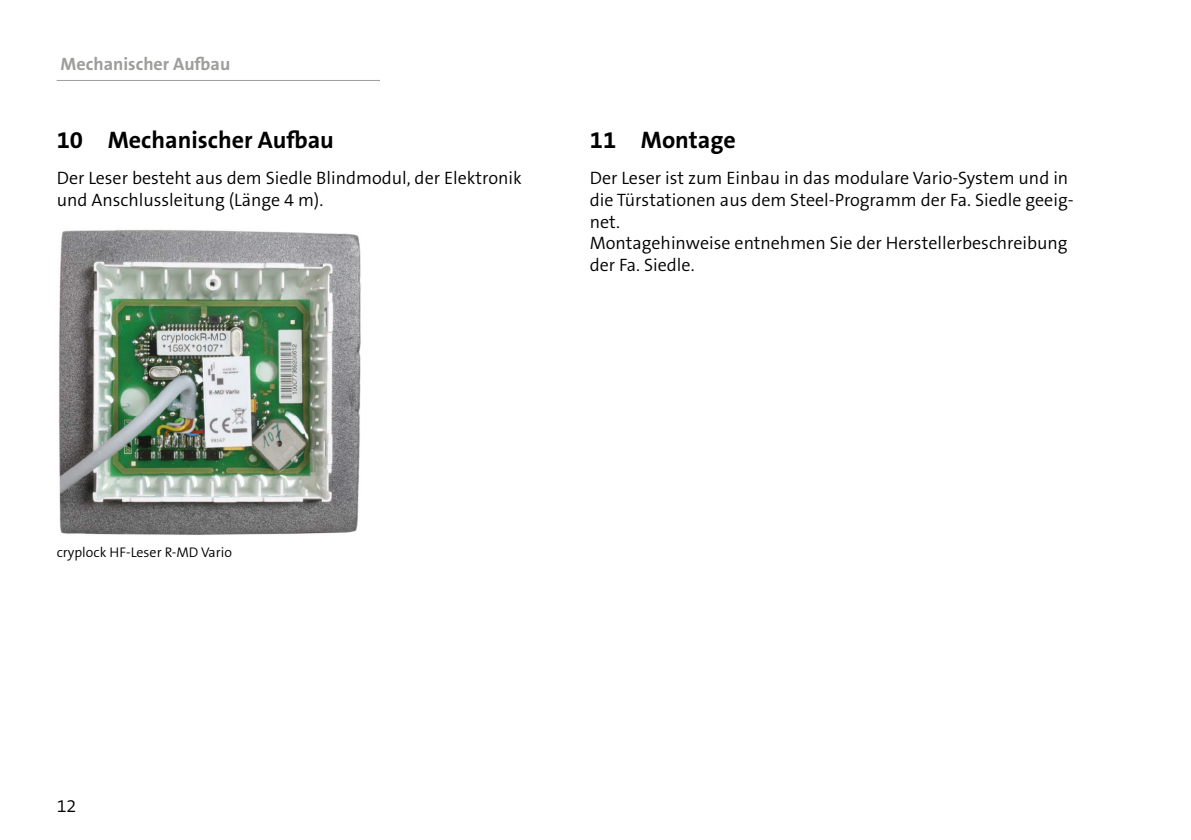
<style>
.page{position:relative;width:1191px;height:840px;background:#fff}
.page>*{position:absolute;margin:0;border:0;box-sizing:border-box;transform-origin:0 0}
.t1{font:700 24px "The Sans B Plus W7";color:#000}
._001__Fliess-links{font:300 18px/21.6px "The Sans B Plus W4";color:#000}
.t2{font:700 18px "The Sans B Plus W7";color:#9d9d9c}
._030__Bildunter{font:300 14px "The Sans B Plus W4";color:#000}
</style>
<div class="page">
<hr style="left:57px;top:80px;width:323px;height:1px;background:#9d9d9c">
<img style="left:59px;top:229px;width:302px;height:306px">
<p class="t2" style="left:61px;top:52px;width:171px">Mechanischer Aufbau</p>
<p class="t1" style="left:57px;top:125px;width:279px">10 Mechanischer Aufbau</p>
<p class="t1" style="left:590px;top:125px;width:147px">11 Montage</p>
<p class="_001__Fliess-links" style="left:57px;top:167px;width:466px">Der Leser besteht aus dem Siedle Blindmodul, der Elektronik und Anschlussleitung (Länge 4 m).</p>
<p class="_001__Fliess-links" style="left:590px;top:167px;width:485px">Der Leser ist zum Einbau in das modulare Vario-System und in die Türstationen aus dem Steel-Programm der Fa. Siedle geeig&shy;net.</p>
<p class="_001__Fliess-links" style="left:590px;top:232px;width:479px">Montagehinweise entnehmen Sie der Herstellerbeschreibung der Fa. Siedle.</p>
<p class="_030__Bildunter" style="left:57px;top:543px;width:177px">cryplock HF-Leser R-MD Vario</p>
<p class="_001__Fliess-links" style="left:57px;top:794px;width:21px">12</p>
</div>
